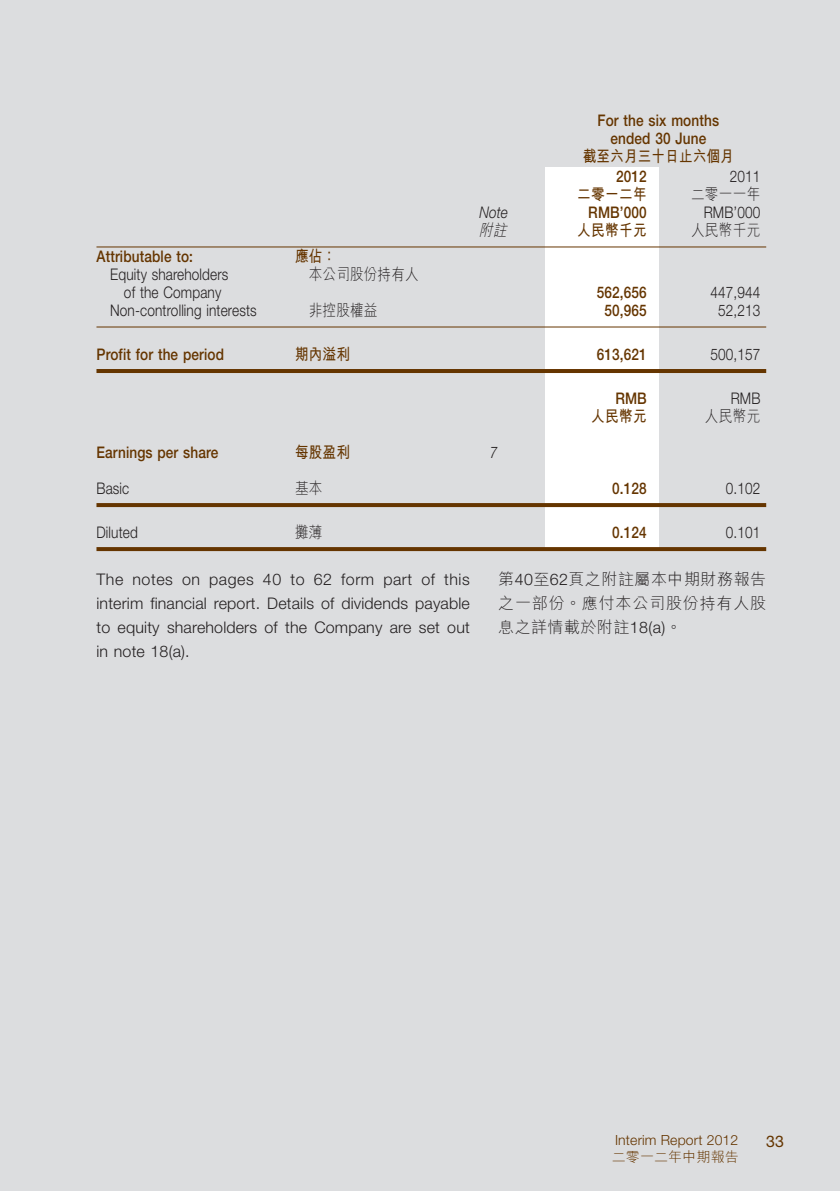
<style>
.page{position:relative;width:840px;height:1191px;background:#fff}
.page>*{position:absolute;margin:0;border:0;box-sizing:border-box;transform-origin:0 0}
.t1{font:300 16px/24px "Helvetica Neue LT Std";letter-spacing:.01em;color:#231f20;text-align:justify}
.t2{font:500 16px/18px "Helvetica Neue LT Std";letter-spacing:.01em;color:#653500;text-align:center;scale:.85 1}
.t3{font:300 16px "Helvetica Neue LT Std";letter-spacing:.01em;color:#231f20;scale:.85 1}
.t4{font:300 16px/24px "M Hei HK";letter-spacing:.025em;color:#231f20;text-align:justify}
.t5{font:300 16px "M Hei HK";letter-spacing:.025em;color:#231f20;scale:.85 1}
.t6{font:700 16px "M Hei HK";letter-spacing:.025em;color:#653500;scale:.85 1}
.t7{font:italic 300 16px "Helvetica Neue LT Std";color:#231f20;scale:.85 1}
.t8{font:16px "Helvetica Neue LT Std";color:#653500}
.t9{font:italic 300 16px "M Hei HK";color:#231f20;scale:.85 1}
.t10{font:300 14px "Helvetica Neue LT Std";letter-spacing:.01em;color:#653500}
.t11{font:300 14px "M Hei HK";letter-spacing:.01em;color:#653500}
.s1{font-family:"M Hei HK";font-weight:700}
.s2{font-family:"Helvetica Neue LT Std"}
</style>
<div class="page">
<div style="left:0;top:0;width:839px;height:1191px;background:#dcdddf"></div>
<div style="left:544px;top:167px;width:114px;height:381px;background:#fff"></div>
<hr style="left:96px;top:246px;width:669px;height:1px;background:#653500">
<hr style="left:96px;top:326px;width:669px;height:1px;background:#653500">
<hr style="left:96px;top:369px;width:669px;height:4px;background:#653500">
<svg style="left:96px;top:503px;width:669px;height:4px;background:#673704"></svg>
<svg style="left:96px;top:547px;width:669px;height:4px;background:#673805"></svg>
<p class="t2" style="left:582px;top:111px;width:179px">For the six months ended 30 June<br><span class="s1">截至六月三十日止六個月</span></p>
<p class="t2" style="left:616px;top:167px;width:38px">2012</p>
<p class="t3" style="left:729px;top:167px;width:38px">2011</p>
<p class="t6" style="left:576px;top:183px;width:83px">二零一二年</p>
<p class="t5" style="left:690px;top:183px;width:83px">二零一一年</p>
<p class="t7" style="left:479px;top:203px;width:35px">Note</p>
<p class="t2" style="left:588px;top:203px;width:70px">RMB’000</p>
<p class="t3" style="left:703px;top:203px;width:68px">RMB’000</p>
<p class="t9" style="left:478px;top:219px;width:40px">附註</p>
<p class="t6" style="left:576px;top:219px;width:83px">人民幣千元</p>
<p class="t5" style="left:690px;top:219px;width:83px">人民幣千元</p>
<p class="t2" style="left:96px;top:247px;width:115px">Attributable to:</p>
<p class="t6" style="left:295px;top:245px;width:50px">應佔：</p>
<p class="t3" style="left:110px;top:265px;width:140px">Equity shareholders</p>
<p class="t5" style="left:309px;top:263px;width:131px">本公司股份持有人</p>
<p class="t3" style="left:124px;top:283px;width:116px">of the Company</p>
<p class="t2" style="left:596px;top:283px;width:60px">562,656</p>
<p class="t3" style="left:710px;top:283px;width:60px">447,944</p>
<p class="t3" style="left:110px;top:301px;width:174px">Non-controlling interests</p>
<p class="t5" style="left:309px;top:299px;width:82px">非控股權益</p>
<p class="t2" style="left:604px;top:301px;width:51px">50,965</p>
<p class="t3" style="left:717px;top:301px;width:51px">52,213</p>
<p class="t2" style="left:96px;top:345px;width:151px">Profit for the period</p>
<p class="t6" style="left:295px;top:343px;width:66px">期內溢利</p>
<p class="t2" style="left:596px;top:345px;width:60px">613,621</p>
<p class="t3" style="left:710px;top:345px;width:60px">500,157</p>
<p class="t2" style="left:615px;top:389px;width:39px">RMB</p>
<p class="t3" style="left:730px;top:389px;width:36px">RMB</p>
<p class="t6" style="left:590px;top:405px;width:67px">人民幣元</p>
<p class="t5" style="left:704px;top:405px;width:67px">人民幣元</p>
<p class="t2" style="left:96px;top:443px;width:145px">Earnings per share</p>
<p class="t6" style="left:295px;top:441px;width:66px">每股盈利</p>
<p class="t7" style="left:489px;top:443px;width:10px">7</p>
<p class="t3" style="left:96px;top:479px;width:40px">Basic</p>
<p class="t5" style="left:295px;top:477px;width:34px">基本</p>
<p class="t2" style="left:612px;top:479px;width:42px">0.128</p>
<p class="t3" style="left:725px;top:479px;width:42px">0.102</p>
<p class="t3" style="left:96px;top:523px;width:50px">Diluted</p>
<p class="t5" style="left:295px;top:521px;width:34px">攤薄</p>
<p class="t2" style="left:612px;top:523px;width:42px">0.124</p>
<p class="t3" style="left:725px;top:523px;width:42px">0.101</p>
<p class="t1" style="left:96px;top:567px;width:374px">The notes on pages 40 to 62 form part of this interim financial report. Details of dividends payable to equity shareholders of the Company are set out in note 18(a).</p>
<p class="t4" style="left:498px;top:566px;width:269px">第<span class="s2">40</span>至<span class="s2">62</span>頁之附註屬本中期財務報告之一部份。應付本公司股份持有人股息之詳情載於附註<span class="s2">18(a)</span>。</p>
<p class="t10" style="left:614px;top:1131px;width:125px">Interim Report 2012</p>
<p class="t8" style="left:765px;top:1132px;width:19px">33</p>
<p class="t11" style="left:611px;top:1146px;width:129px">二零一二年中期報告</p>
</div>
